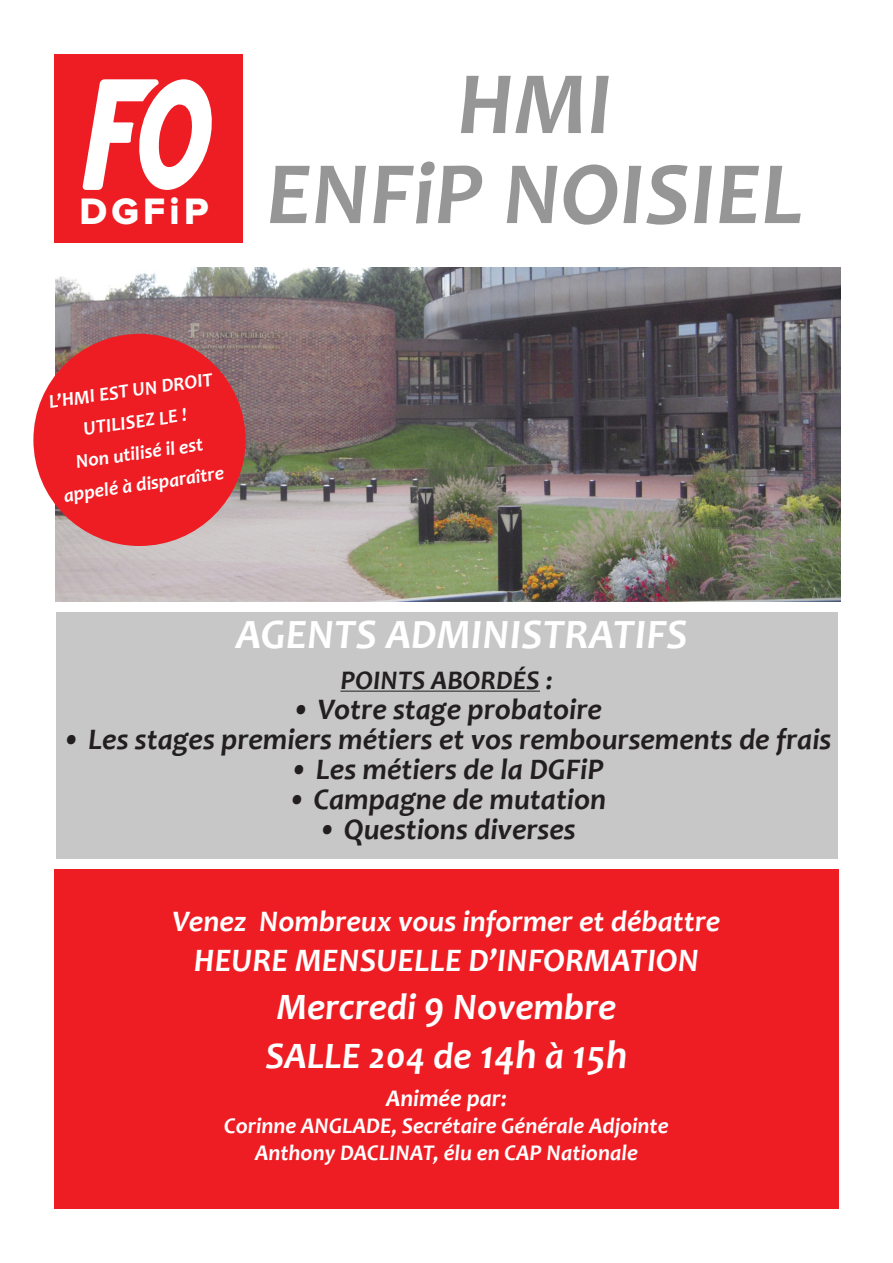
<style>
.page{position:relative;width:893px;height:1263px;background:#fff}
.page>*{position:absolute;margin:0;border:0;box-sizing:border-box;transform-origin:0 0}
.t1{font:italic 700 90px "Candara";color:#969696}
.t2{font:italic 700 42px "Candara";color:#fff}
.t3{font:38.1px "Proxima Nova Extrabld";letter-spacing:.11em;color:#fff}
.t4{font:italic 700 37.5px "Candara";color:#fff}
.t5{font:italic 700 33px "Candara";color:#fff}
.t6{font:italic 700 30px "Candara";color:#231f20}
.t7{font:italic 700 30px "Candara";color:#fff}
.t8{font:italic 700 27px "Candara";color:#231f20}
.t9{font:italic 700 24px "Candara";color:#fff}
.t10{font:italic 700 22.5px "Candara";color:#fff}
.t11{font:italic 700 19.5px "Candara";color:#fff}
.s1{font-size:40.5px}
</style>
<div class="page">
<img style="left:56px;top:267px;width:784px;height:334px">
<div style="left:33px;top:334px;width:213px;height:212px;background:#ee1d23;border-radius:50%"></div>
<div style="left:54px;top:54px;width:188px;height:189px;background:#ee1d23"></div>
<svg style="left:82px;top:79px;width:130px;height:111px"></svg>
<div style="left:54px;top:870px;width:785px;height:339px;background:#ee1d23"></div>
<div style="left:56px;top:612px;width:781px;height:247px;background:#c7c7c7"></div>
<hr style="left:340px;top:691px;width:200px;height:1px;background:#231f20">
<p class="t3" style="left:79px;top:194px;width:131px">DGFiP</p>
<p class="t1" style="left:457px;top:50px;width:157px">HMI</p>
<p class="t1" style="left:266px;top:140px;width:538px">ENFiP NOISIEL</p>
<p class="t11" style="left:47px;top:390px;width:167px;rotate:-8deg">L’HMI EST UN DROIT</p>
<p class="t11" style="left:82px;top:417px;width:106px;rotate:-8deg">UTILISEZ LE !</p>
<p class="t11" style="left:74px;top:450px;width:130px;rotate:-8deg">Non utilisé il est</p>
<p class="t11" style="left:62px;top:484px;width:163px;rotate:-8deg">appelé à disparaître</p>
<p class="t2" style="left:236px;top:609px;width:453px">AGENTS ADMINISTRATIFS</p>
<p class="t8" style="left:340px;top:664px;width:213px">POINTS ABORDÉS :</p>
<p class="t6" style="left:291px;top:691px;width:313px">• Votre stage probatoire</p>
<p class="t6" style="left:61px;top:721px;width:772px">• Les stages premiers métiers et vos remboursements de frais</p>
<p class="t6" style="left:289px;top:751px;width:317px">• Les métiers de la DGFiP</p>
<p class="t6" style="left:287px;top:781px;width:321px">• Campagne de mutation</p>
<p class="t6" style="left:317px;top:811px;width:260px">• Questions diverses</p>
<p class="t7" style="left:173px;top:903px;width:549px">Venez Nombreux vous informer et débattre</p>
<p class="t5" style="left:194px;top:940px;width:507px">HEURE MENSUELLE D’INFORMATION</p>
<p class="t4" style="left:277px;top:984px;width:341px">Mercredi <span class="s1">9</span> Novembre</p>
<p class="t4" style="left:265px;top:1033px;width:363px">SALLE 204 de <span class="s1">14h</span> à <span class="s1">15h</span></p>
<p class="t9" style="left:386px;top:1083px;width:122px">Animée par:</p>
<p class="t10" style="left:224px;top:1112px;width:446px">Corinne ANGLADE, Secrétaire Générale Adjointe</p>
<p class="t10" style="left:255px;top:1139px;width:384px">Anthony DACLINAT, élu en CAP Nationale</p>
</div>
